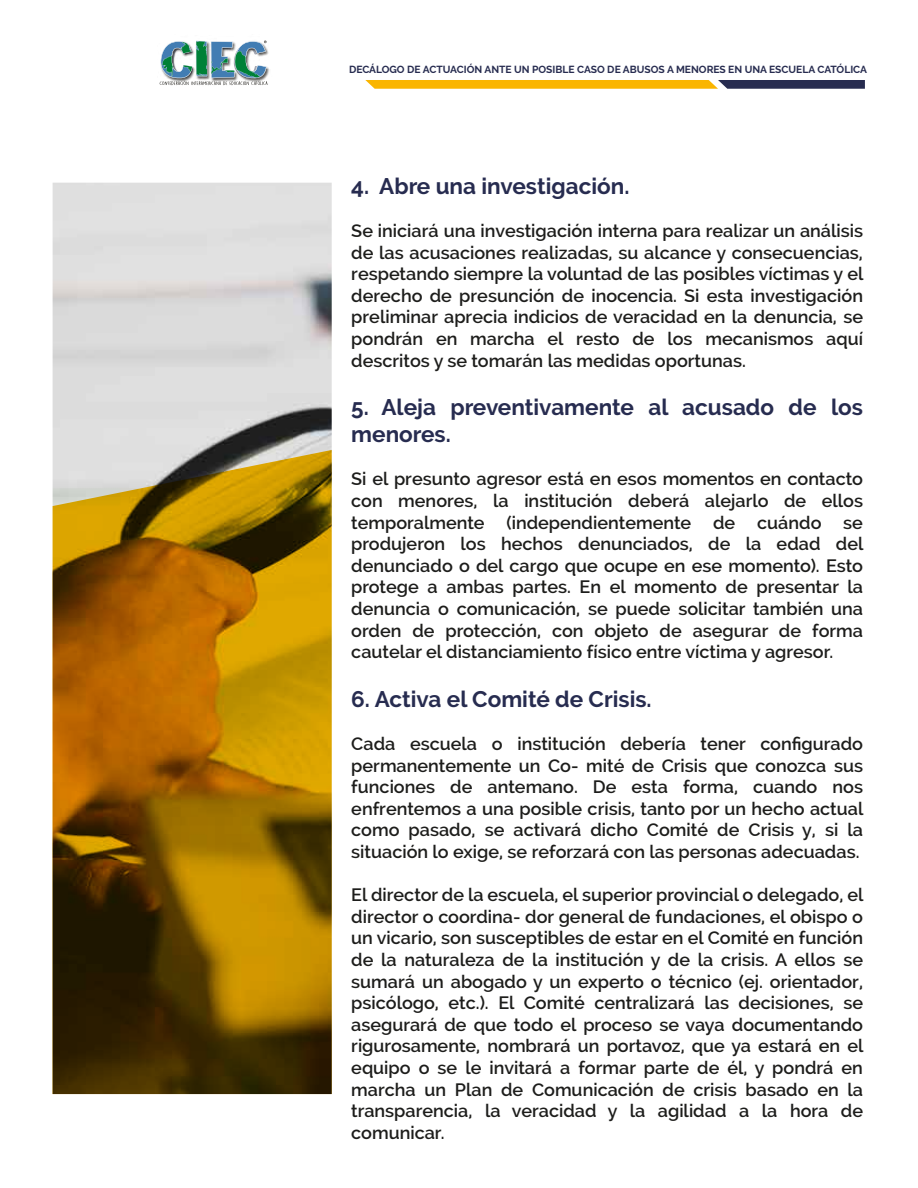
<style>
.page{position:relative;width:918px;height:1188px;background:#fff}
.page>*{position:absolute;margin:0;border:0;box-sizing:border-box;transform-origin:0 0}
.t1{font:700 22.5px/27px "Raleway";color:#272c50}
.t2{font:600 18px/21.6px "Raleway";color:#1d1d1b;text-align:justify}
.t3{font:700 10.2px "Raleway";color:#272c50}
</style>
<div class="page">
<img style="left:53px;top:183px;width:279px;height:267px">
<svg style="left:53px;top:450px;width:279px;height:644px;background:#906308"></svg>
<img style="left:159px;top:40px;width:111px;height:46px">
<svg style="left:160px;top:41px;width:107px;height:44px"></svg>
<svg style="left:365px;top:80px;width:500px;height:9px;background:#bf9324"></svg>
<p class="t3" style="left:349px;top:64px;width:520px">DECÁLOGO DE ACTUACIÓN ANTE UN POSIBLE CASO DE ABUSOS A MENORES EN UNA ESCUELA CATÓLICA</p>
<p class="t1" style="left:351px;top:173px;width:280px">4. Abre una investigación.</p>
<p class="t2" style="left:351px;top:220px;width:514px">Se iniciará una investigación interna para realizar un análisis de las acusaciones realizadas, su alcance y consecuencias, respetando siempre la voluntad de las posibles víctimas y el derecho de presunción de inocencia. Si esta investigación preliminar aprecia indicios de veracidad en la denuncia, se pondrán en marcha el resto de los mecanismos aquí descritos y se tomarán las medidas oportunas.</p>
<p class="t1" style="left:351px;top:394px;width:513px">5. Aleja preventivamente al acusado de los menores.</p>
<p class="t2" style="left:351px;top:468px;width:514px">Si el presunto agresor está en esos momentos en contacto con menores, la institución deberá alejarlo de ellos temporalmente (independientemente de cuándo se produjeron los hechos denunciados, de la edad del denunciado o del cargo que ocupe en ese momento). Esto protege a ambas partes. En el momento de presentar la denuncia o comunicación, se puede solicitar también una orden de protección, con objeto de asegurar de forma cautelar el distanciamiento físico entre víctima y agresor.</p>
<p class="t1" style="left:351px;top:686px;width:302px">6. Activa el Comité de Crisis.</p>
<p class="t2" style="left:351px;top:733px;width:514px">Cada escuela o institución debería tener configurado permanentemente un Co- mité de Crisis que conozca sus funciones de antemano. De esta forma, cuando nos enfrentemos a una posible crisis, tanto por un hecho actual como pasado, se activará dicho Comité de Crisis y, si la situación lo exige, se reforzará con las personas adecuadas.</p>
<p class="t2" style="left:351px;top:884px;width:514px">El director de la escuela, el superior provincial o delegado, el director o coordina- dor general de fundaciones, el obispo o un vicario, son susceptibles de estar en el Comité en función de la naturaleza de la institución y de la crisis. A ellos se sumará un abogado y un experto o técnico (ej. orientador, psicólogo, etc.). El Comité centralizará las decisiones, se asegurará de que todo el proceso se vaya documentando rigurosamente, nombrará un portavoz, que ya estará en el equipo o se le invitará a formar parte de él, y pondrá en marcha un Plan de Comunicación de crisis basado en la transparencia, la veracidad y la agilidad a la hora de comunicar.</p>
</div>
